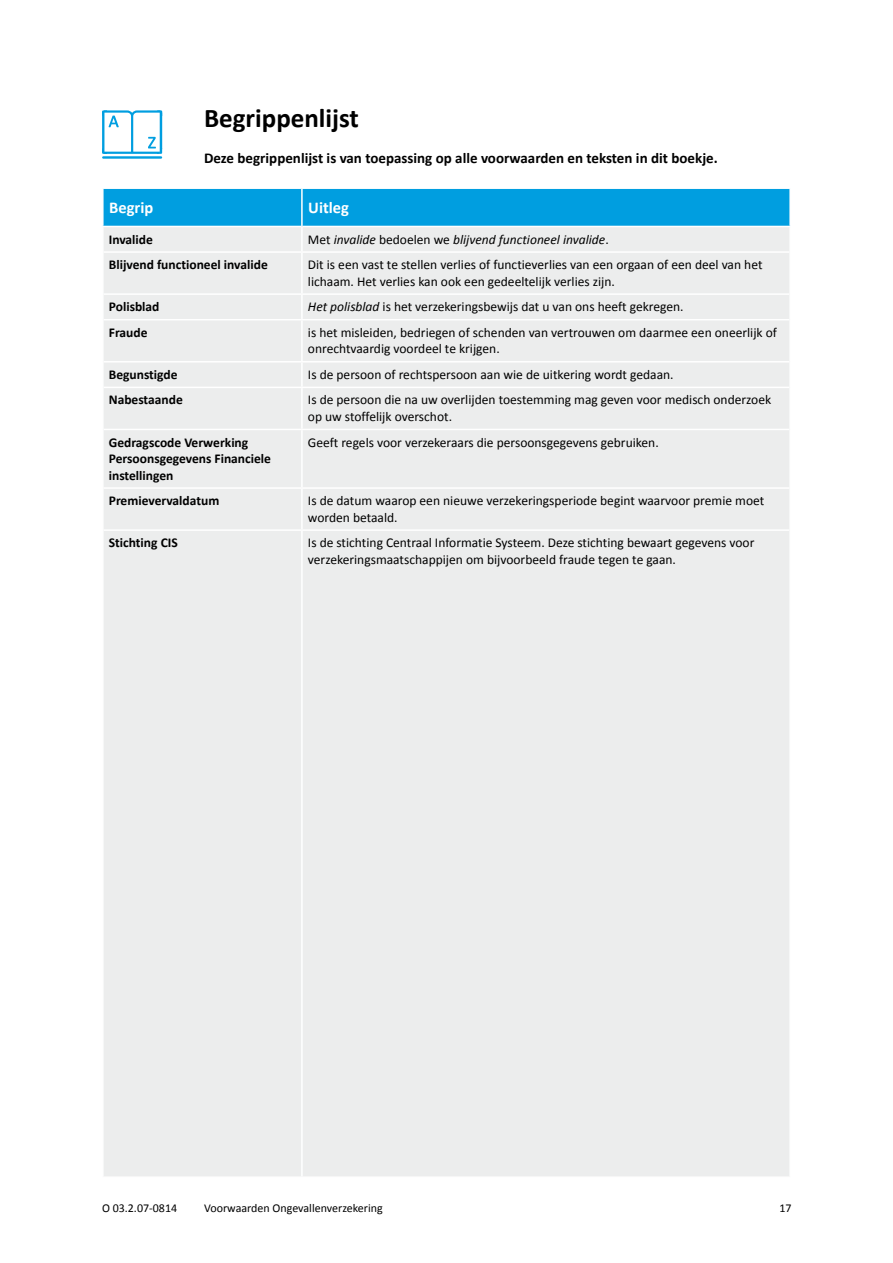
<style>
.page{position:relative;width:893px;height:1263px;background:#fff}
.page>*{position:absolute;margin:0;border:0;box-sizing:border-box;transform-origin:0 0}
.t1{font:700 27px "Calibri";color:#000}
.t2{font:700 16.5px "Calibri";color:#fff}
.t3{font:700 15px "Calibri";color:#000}
.t4{font:13.5px/16.5px "Calibri";color:#000}
.t5{font:700 13.5px/16.5px "Calibri";color:#000}
.t6{font:italic 13.5px "Calibri";color:#000}
.t7{font:12px "Calibri";color:#000}
.s1{font-style:normal}
.s2{font-style:italic}
</style>
<div class="page">
<div style="left:104px;top:189px;width:685px;height:37px;background:#009ee0"></div>
<div style="left:104px;top:227px;width:685px;height:949px;background:#eceded"></div>
<hr style="left:301px;top:189px;width:2px;height:37px;background:#fff">
<hr style="left:104px;top:293px;width:198px;height:2px;background:#fff">
<hr style="left:302px;top:293px;width:487px;height:2px;background:#fff">
<hr style="left:104px;top:487px;width:198px;height:2px;background:#fff">
<hr style="left:302px;top:487px;width:487px;height:2px;background:#fff">
<hr style="left:104px;top:529px;width:198px;height:2px;background:#fff">
<hr style="left:302px;top:529px;width:487px;height:2px;background:#fff">
<hr style="left:104px;top:251px;width:198px;height:2px;background:#fff">
<hr style="left:302px;top:251px;width:487px;height:2px;background:#fff">
<hr style="left:104px;top:319px;width:198px;height:1px;background:#fff">
<hr style="left:302px;top:319px;width:487px;height:1px;background:#fff">
<hr style="left:301px;top:226px;width:2px;height:25px;background:#fff">
<hr style="left:301px;top:253px;width:2px;height:40px;background:#fff">
<hr style="left:301px;top:295px;width:2px;height:24px;background:#fff">
<hr style="left:301px;top:320px;width:2px;height:41px;background:#fff">
<hr style="left:104px;top:361px;width:198px;height:1px;background:#fff">
<hr style="left:302px;top:361px;width:487px;height:1px;background:#fff">
<hr style="left:301px;top:362px;width:2px;height:25px;background:#fff">
<hr style="left:104px;top:387px;width:198px;height:1px;background:#fff">
<hr style="left:302px;top:387px;width:487px;height:1px;background:#fff">
<hr style="left:301px;top:388px;width:2px;height:41px;background:#fff">
<hr style="left:104px;top:429px;width:198px;height:1px;background:#fff">
<hr style="left:302px;top:429px;width:487px;height:1px;background:#fff">
<hr style="left:301px;top:430px;width:2px;height:57px;background:#fff">
<hr style="left:301px;top:489px;width:2px;height:40px;background:#fff">
<hr style="left:301px;top:531px;width:2px;height:645px;background:#fff">
<hr style="left:102px;top:156px;width:60px;height:3px;background:#009ee0">
<svg style="left:102px;top:110px;width:60px;height:44px"></svg>
<h1 class="t1" style="left:204px;top:101px;width:156px">Begrippenlijst</h1>
<p class="t3" style="left:204px;top:149px;width:515px">Deze begrippenlijst is van toepassing op alle voorwaarden en teksten in dit boekje.</p>
<p class="t2" style="left:109px;top:197px;width:46px">Begrip</p>
<p class="t2" style="left:308px;top:197px;width:42px">Uitleg</p>
<p class="t5" style="left:109px;top:231px;width:46px">Invalide</p>
<p class="t6" style="left:308px;top:230px;width:302px"><span class="s1">Met</span> invalide <span class="s1">bedoelen we</span> blijvend functioneel invalide<span class="s1">.</span></p>
<p class="t5" style="left:109px;top:256px;width:161px">Blijvend functioneel invalide</p>
<p class="t4" style="left:308px;top:256px;width:456px">Dit is een vast te stellen verlies of functieverlies van een orgaan of een deel van het lichaam. Het verlies kan ook een gedeeltelijk verlies zijn.</p>
<p class="t5" style="left:109px;top:298px;width:52px">Polisblad</p>
<p class="t4" style="left:308px;top:298px;width:377px"><span class="s2">Het polisblad</span> is het verzekeringsbewijs dat u van ons heeft gekregen.</p>
<p class="t5" style="left:109px;top:324px;width:40px">Fraude</p>
<p class="t4" style="left:308px;top:324px;width:471px">is het misleiden, bedriegen of schenden van vertrouwen om daarmee een oneerlijk of onrechtvaardig voordeel te krijgen.</p>
<p class="t5" style="left:109px;top:366px;width:70px">Begunstigde</p>
<p class="t4" style="left:308px;top:366px;width:367px">Is de persoon of rechtspersoon aan wie de uitkering wordt gedaan.</p>
<p class="t5" style="left:109px;top:392px;width:76px">Nabestaande</p>
<p class="t4" style="left:308px;top:392px;width:465px">Is de persoon die na uw overlijden toestemming mag geven voor medisch onderzoek op uw stoffelijk overschot.</p>
<p class="t5" style="left:109px;top:434px;width:164px">Gedragscode Verwerking<br>Persoonsgegevens Financiele instellingen</p>
<p class="t4" style="left:308px;top:434px;width:352px">Geeft regels voor verzekeraars die persoonsgegevens gebruiken.</p>
<p class="t5" style="left:109px;top:492px;width:112px">Premievervaldatum</p>
<p class="t4" style="left:308px;top:492px;width:458px">Is de datum waarop een nieuwe verzekeringsperiode begint waarvoor premie moet worden betaald.</p>
<p class="t5" style="left:109px;top:534px;width:70px">Stichting CIS</p>
<p class="t4" style="left:308px;top:534px;width:448px">Is de stichting Centraal Informatie Systeem. Deze stichting bewaart gegevens voor verzekeringsmaatschappijen om bijvoorbeeld fraude tegen te gaan.</p>
<p class="t7" style="left:102px;top:1200px;width:77px">O 03.2.07-0814</p>
<p class="t7" style="left:204px;top:1200px;width:180px">Voorwaarden Ongevallenverzekering</p>
<p class="t7" style="left:779px;top:1200px;width:14px">17</p>
</div>
